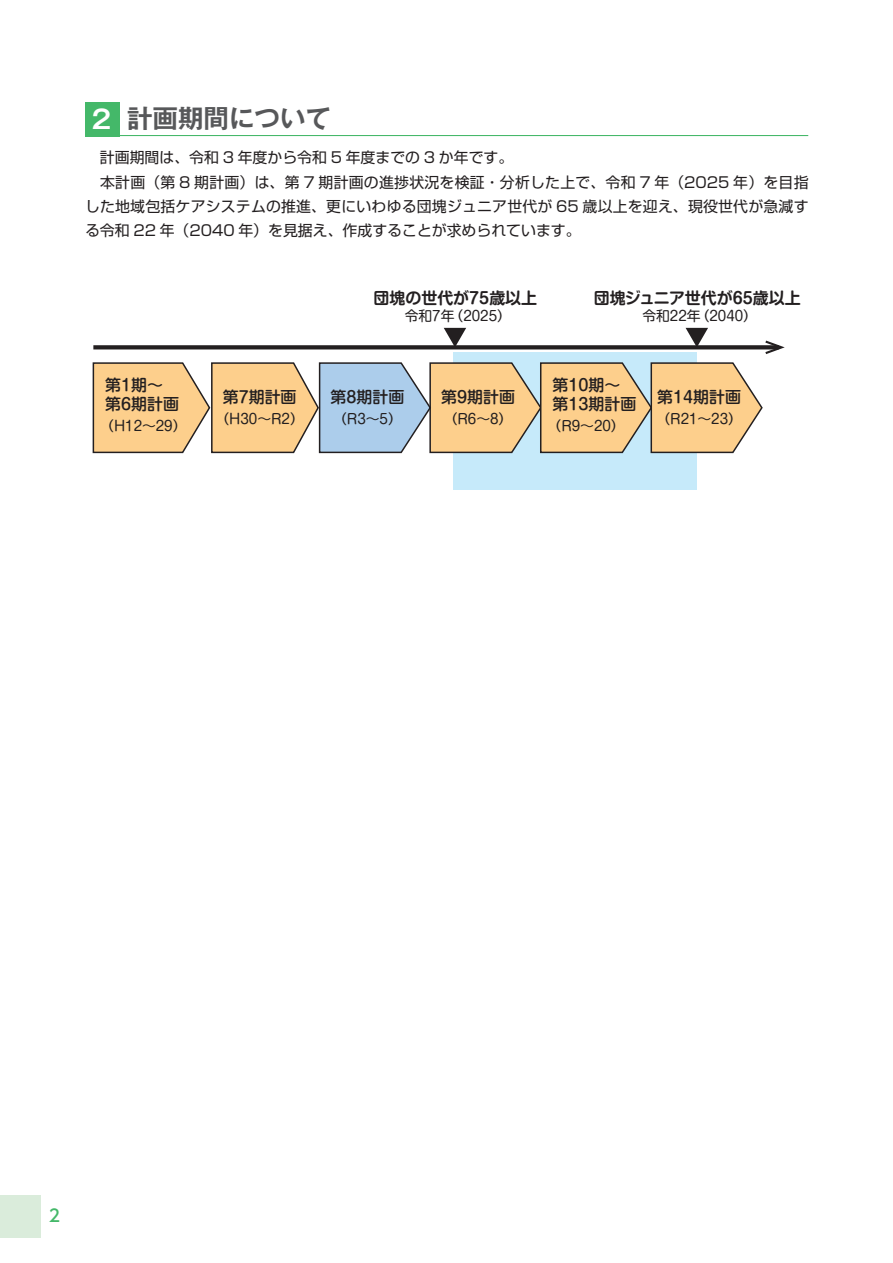
<style>
.page{position:relative;width:893px;height:1263px;background:#fff}
.page>*{position:absolute;margin:0;border:0;box-sizing:border-box;transform-origin:0 0}
.t1{font:700 25.5px "Gothic MB101 Pro De";color:#57585a}
.t2{font:500 16.95px "UD Shin Go Pro";color:#44b869}
.t3{font:500 15.9px/19.2px "Shin M Go Pro";color:#231f20}
.t4{font:700 15.9px "Shin M Go Pro De";color:#231f20}
.t5{font:14.85px/24.5px "Shin Go Pro";letter-spacing:.015em;color:#231f20}
.t6{font:13.8px "Shin M Go Pro";color:#231f20}
.s1{color:#fff}
</style>
<div class="page">
<div style="left:0;top:1195px;width:41px;height:42px;background:#daecdb"></div>
<hr style="left:85px;top:135px;width:723px;height:1px;background:#44b869">
<div style="left:85px;top:102px;width:34px;height:34px;background:#44b869"></div>
<div style="left:454px;top:352px;width:243px;height:137px;background:#c6eafa"></div>
<svg style="left:92px;top:362px;width:671px;height:92px;background:#e4caa2"></svg>
<svg style="left:93px;top:345px;width:672px;height:4px;background:#2f2b2c"></svg>
<svg style="left:765px;top:341px;width:20px;height:13px"></svg>
<svg style="left:444px;top:328px;width:22px;height:19px"></svg>
<svg style="left:686px;top:328px;width:22px;height:19px"></svg>
<h1 class="t1" style="left:92px;top:97px;width:241px"><span class="s1">2</span> 計画期間について</h1>
<p class="t5" style="left:85px;top:143px;width:725px">　計画期間は、令和 3 年度から令和 5 年度までの 3 か年です。<br>　本計画（第 8 期計画）は、第 7 期計画の進捗状況を検証・分析した上で、令和 7 年（2025 年）を目指した地域包括ケアシステムの推進、更にいわゆる団塊ジュニア世代が 65 歳以上を迎え、現役世代が急減する令和 22 年（2040 年）を見据え、作成することが求められています。</p>
<p class="t3" style="left:105px;top:373px;width:75px">第1期～第6期計画</p>
<p class="t6" style="left:100px;top:415px;width:88px">（H12～29）</p>
<p class="t3" style="left:223px;top:385px;width:75px">第7期計画</p>
<p class="t6" style="left:215px;top:407px;width:90px">（H30～R2）</p>
<p class="t4" style="left:374px;top:285px;width:165px">団塊の世代が75歳以上</p>
<p class="t6" style="left:405px;top:304px;width:108px">令和７年（2025）</p>
<p class="t4" style="left:594px;top:285px;width:208px">団塊ジュニア世代が65歳以上</p>
<p class="t6" style="left:642px;top:304px;width:116px">令和22年（2040）</p>
<p class="t3" style="left:331px;top:385px;width:75px">第8期計画</p>
<p class="t6" style="left:333px;top:407px;width:70px">（R3～5）</p>
<p class="t3" style="left:441px;top:385px;width:75px">第9期計画</p>
<p class="t6" style="left:444px;top:407px;width:70px">（R6～8）</p>
<p class="t3" style="left:553px;top:373px;width:85px">第10期～第13期計画</p>
<p class="t6" style="left:548px;top:415px;width:79px">（R9～20）</p>
<p class="t3" style="left:657px;top:385px;width:85px">第14期計画</p>
<p class="t6" style="left:656px;top:407px;width:87px">（R21～23）</p>
<p class="t2" style="left:49px;top:1201px;width:13px">2</p>
</div>
